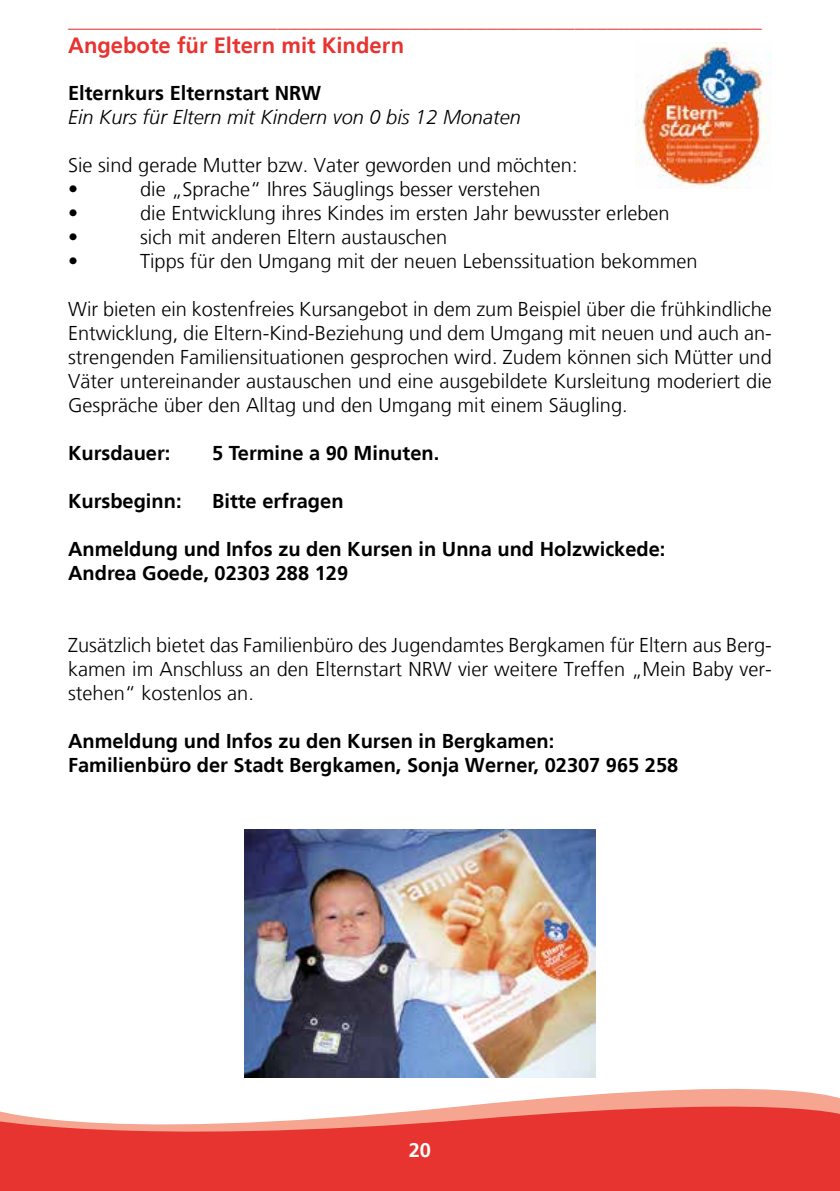
<style>
.page{position:relative;width:840px;height:1191px;background:#fff}
.page>*{position:absolute;margin:0;border:0;box-sizing:border-box;transform-origin:0 0}
.t1{font:700 22px/26.4px "Frutiger LT";color:#e73431}
.t2{font:300 20px/24px "Frutiger LT";color:#000;text-align:justify}
.t3{font:700 20px/24px "Frutiger LT";color:#000}
.t4{font:italic 300 20px "Frutiger LT";color:#000}
.t5{font:700 20px "Frutiger LT";color:#fff}
</style>
<div class="page">
<svg style="left:244px;top:1066px;width:548px;height:25px"></svg>
<svg style="left:0;top:1091px;width:839px;height:100px;fill:#e73431"></svg>
<img style="left:635px;top:43px;width:136px;height:145px">
<img style="left:244px;top:829px;width:351px;height:248px">
<p class="t1" style="left:68px;top:6px;width:694px">_______________________________________________________________<br>Angebote für Eltern mit Kindern</p>
<p class="t3" style="left:68px;top:81px;width:254px">Elternkurs Elternstart NRW</p>
<p class="t4" style="left:68px;top:106px;width:454px">Ein Kurs für Eltern mit Kindern von 0 bis 12 Monaten</p>
<p class="t2" style="left:68px;top:153px;width:510px">Sie sind gerade Mutter bzw. Vater geworden und möchten: •</p>
<p class="t2" style="left:140px;top:177px;width:402px">die „Sprache“ Ihres Säuglings besser verstehen</p>
<p class="t2" style="left:68px;top:201px;width:11px">•</p>
<p class="t2" style="left:140px;top:201px;width:530px">die Entwicklung ihres Kindes im ersten Jahr bewusster erleben</p>
<p class="t2" style="left:68px;top:225px;width:11px">•</p>
<p class="t2" style="left:140px;top:225px;width:308px">sich mit anderen Eltern austauschen</p>
<p class="t2" style="left:68px;top:249px;width:11px">•</p>
<p class="t2" style="left:140px;top:249px;width:558px">Tipps für den Umgang mit der neuen Lebenssituation bekommen</p>
<p class="t2" style="left:68px;top:297px;width:705px">Wir bieten ein kostenfreies Kursangebot in dem zum Beispiel über die frühkindliche Entwicklung, die Eltern-Kind-Beziehung und dem Umgang mit neuen und auch an&shy;strengenden Familiensituationen gesprochen wird. Zudem können sich Mütter und Väter untereinander austauschen und eine ausgebildete Kursleitung moderiert die Gespräche über den Alltag und den Umgang mit einem Säugling.</p>
<p class="t3" style="left:68px;top:441px;width:104px">Kursdauer:</p>
<p class="t3" style="left:212px;top:441px;width:228px">5 Termine a 90 Minuten.</p>
<p class="t3" style="left:68px;top:489px;width:115px">Kursbeginn:</p>
<p class="t3" style="left:212px;top:489px;width:133px">Bitte erfragen</p>
<p class="t3" style="left:68px;top:537px;width:598px">Anmeldung und Infos zu den Kursen in Unna und Holzwickede:<br>Andrea Goede, 02303 288 129</p>
<p class="t2" style="left:68px;top:633px;width:704px">Zusätzlich bietet das Familienbüro des Jugendamtes Bergkamen für Eltern aus Berg&shy;kamen im Anschluss an den Elternstart NRW vier weitere Treffen „Mein Baby ver&shy;stehen“ kostenlos an.</p>
<p class="t3" style="left:68px;top:729px;width:611px">Anmeldung und Infos zu den Kursen in Bergkamen:<br>Familienbüro der Stadt Bergkamen, Sonja Werner, 02307 965 258</p>
<p class="t5" style="left:408px;top:1138px;width:24px">20</p>
</div>
